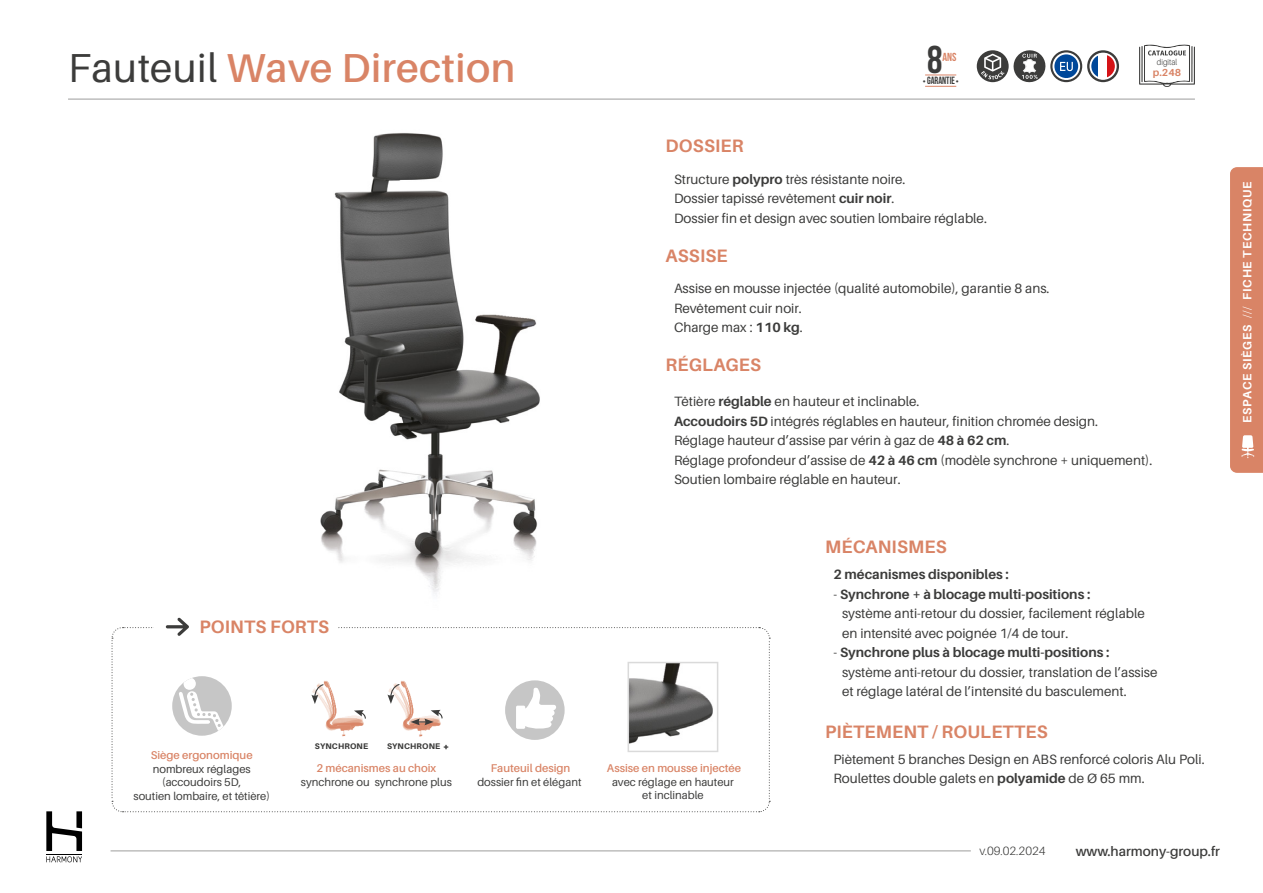
<style>
.page{position:relative;width:1263px;height:893px;background:#fff}
.page>*{position:absolute;margin:0;border:0;box-sizing:border-box;transform-origin:0 0}
.t1{font:600 40.5px "Aileron";letter-spacing:.01em;color:#d98466}
.t2{font:700 38.7px "Bebas Neue";color:#3c3c3b}
.t3{font:700 18px "Aileron";letter-spacing:.01em;color:#d98466}
.t4{font:13.5px/19.5px "Aileron";color:#3c3c3b}
.t5{font:700 13.5px "Aileron";color:#3c3c3b}
.t6{font:600 13.5px "Aileron";color:#3c3c3b}
.t7{font:700 12px "Aileron";letter-spacing:.06em;color:#fff}
.t8{font:300 12px "Aileron";color:#3c3c3b}
.t9{font:700 11.7px "Bebas Neue";color:#d98466}
.t10{font:11.25px/13.5px "Aileron";color:#3c3c3b;text-align:center}
.t11{font:600 11.25px "Aileron";color:#d98466}
.t12{font:700 10.5px "Bebas Neue";color:#3c3c3b;scale:.9 1}
.t13{font:700 10.2px "Aileron";color:#d98466}
.t14{font:300 8.55px "Aileron";color:#3c3c3b;scale:.9 1}
.t15{font:800 8.1px "Aileron";letter-spacing:.02em;color:#3c3c3b}
.s1{font-weight:400;color:#3c3c3b}
.s2{font-family:"Arial";font-weight:900}
.s3{font-size:7.5px}
.s4{font-weight:700}
.s5{font-weight:300}
</style>
<div class="page">
<svg style="left:46px;top:811px;width:36px;height:51px"></svg>
<hr style="left:111px;top:851px;width:860px;height:1px;background:#9d9d9c">
<img style="left:320px;top:133px;width:220px;height:461px">
<svg style="left:1139px;top:45px;width:56px;height:42px"></svg>
<svg style="left:111px;top:618px;width:659px;height:195px"></svg>
<hr style="left:925px;top:75px;width:31px;height:1px;background:#d98466">
<hr style="left:925px;top:86px;width:31px;height:1px;background:#d98466">
<svg style="left:977px;top:50px;width:69px;height:33px"></svg>
<svg style="left:1050px;top:50px;width:32px;height:32px"></svg>
<svg style="left:1052px;top:52px;width:28px;height:28px"></svg>
<svg style="left:1060px;top:62px;width:13px;height:9px"></svg>
<svg style="left:1087px;top:50px;width:32px;height:32px"></svg>
<svg style="left:1090px;top:53px;width:8px;height:26px"></svg>
<div style="left:1098px;top:53px;width:10px;height:26px;background:#fff"></div>
<svg style="left:1108px;top:53px;width:8px;height:26px"></svg>
<div style="left:1089px;top:53px;width:28px;height:27px;border:2px solid #fff;border-radius:50%"></div>
<hr style="left:68px;top:99px;width:1127px;height:1px;background:#9d9d9c">
<div style="left:1230px;top:167px;width:33px;height:306px;background:#d98466"></div>
<h1 class="t1" style="left:68px;top:46px;width:449px"><span class="s1">Fauteuil</span> Wave Direction</h1>
<h3 class="t3" style="left:199px;top:616px;width:131px">POINTS FORTS</h3>
<p class="t11" style="left:151px;top:749px;width:103px">Siège ergonomique</p>
<p class="t10" style="left:133px;top:762px;width:138px">nombreux réglages (accoudoirs 5D,<br>soutien lombaire, et têtière)</p>
<p class="t15" style="left:315px;top:742px;width:55px">SYNCHRONE</p>
<p class="t15" style="left:387px;top:741px;width:64px">SYNCHRONE <span class="s2">+</span></p>
<p class="t11" style="left:316px;top:762px;width:121px">2 mécanismes au choix</p>
<p class="t10" style="left:301px;top:775px;width:152px">synchrone ou synchrone plus</p>
<p class="t11" style="left:491px;top:762px;width:81px">Fauteuil design</p>
<p class="t10" style="left:477px;top:775px;width:106px">dossier fin et élégant</p>
<h2 class="t2" style="left:927px;top:38px;width:17px">8</h2>
<p class="t9" style="left:942px;top:51px;width:16px">ANS</p>
<p class="t12" style="left:923px;top:75px;width:42px"><span class="s3">•</span> GARANTIE <span class="s3">•</span></p>
<p class="t14" style="left:1157px;top:57px;width:24px">digital</p>
<p class="t13" style="left:1153px;top:67px;width:30px">p.248</p>
<h3 class="t3" style="left:666px;top:136px;width:80px">DOSSIER</h3>
<p class="t4" style="left:674px;top:170px;width:314px">Structure <span class="s4">polypro</span> très résistante noire.<br>Dossier tapissé revêtement <span class="s4">cuir noir</span>.<br>Dossier fin et design avec soutien lombaire réglable.</p>
<h3 class="t3" style="left:666px;top:245px;width:64px">ASSISE</h3>
<p class="t4" style="left:674px;top:279px;width:377px">Assise en mousse injectée (qualité automobile), garantie 8 ans.<br>Revêtement cuir noir.<br>Charge max : <span class="s4">110 kg</span>.</p>
<h3 class="t3" style="left:666px;top:355px;width:97px">RÉGLAGES</h3>
<p class="t4" style="left:674px;top:392px;width:480px">Têtière <span class="s4">réglable</span> en hauteur et inclinable.<br><span class="s4">Accoudoirs 5D</span> intégrés réglables en hauteur, finition chromée design.<br>Réglage hauteur d’assise par vérin à gaz de <span class="s4">48 à 62 cm</span>.<br>Réglage profondeur d’assise de <span class="s4">42 à 46 cm</span> (modèle synchrone + uniquement).<br>Soutien lombaire réglable en hauteur.</p>
<p class="t11" style="left:607px;top:762px;width:136px">Assise en mousse injectée</p>
<p class="t10" style="left:612px;top:775px;width:123px">avec réglage en hauteur et inclinable</p>
<h3 class="t3" style="left:825px;top:536px;width:123px">MÉCANISMES</h3>
<p class="t5" style="left:833px;top:567px;width:177px">2 mécanismes disponibles :</p>
<p class="t4" style="left:842px;top:584px;width:304px;text-indent:-9px">- <span class="s4">Synchrone + à blocage multi-positions :<br></span>système anti-retour du dossier, facilement réglable en intensité avec poignée 1/4 de tour.</p>
<p class="t4" style="left:842px;top:643px;width:317px;text-indent:-9px">- <span class="s4">Synchrone plus à blocage multi-positions : </span>système anti-retour du dossier, translation de l’assise et réglage latéral de l’intensité du basculement.</p>
<h3 class="t3" style="left:825px;top:721px;width:224px">PIÈTEMENT / ROULETTES</h3>
<p class="t4" style="left:833px;top:750px;width:373px">Piètement 5 branches Design en ABS renforcé coloris Alu Poli.<br>Roulettes double galets en <span class="s4">polyamide</span> de Ø 65 mm.</p>
<p class="t8" style="left:979px;top:844px;width:68px">v.09.02.2024</p>
<p class="t6" style="left:1076px;top:843px;width:146px">www.harmony-group.fr</p>
<p class="t7" style="left:1240px;top:423px;width:242px;rotate:-90deg">ESPACE SIÈGES <span class="s5">///</span> FICHE TECHNIQUE</p>
</div>
